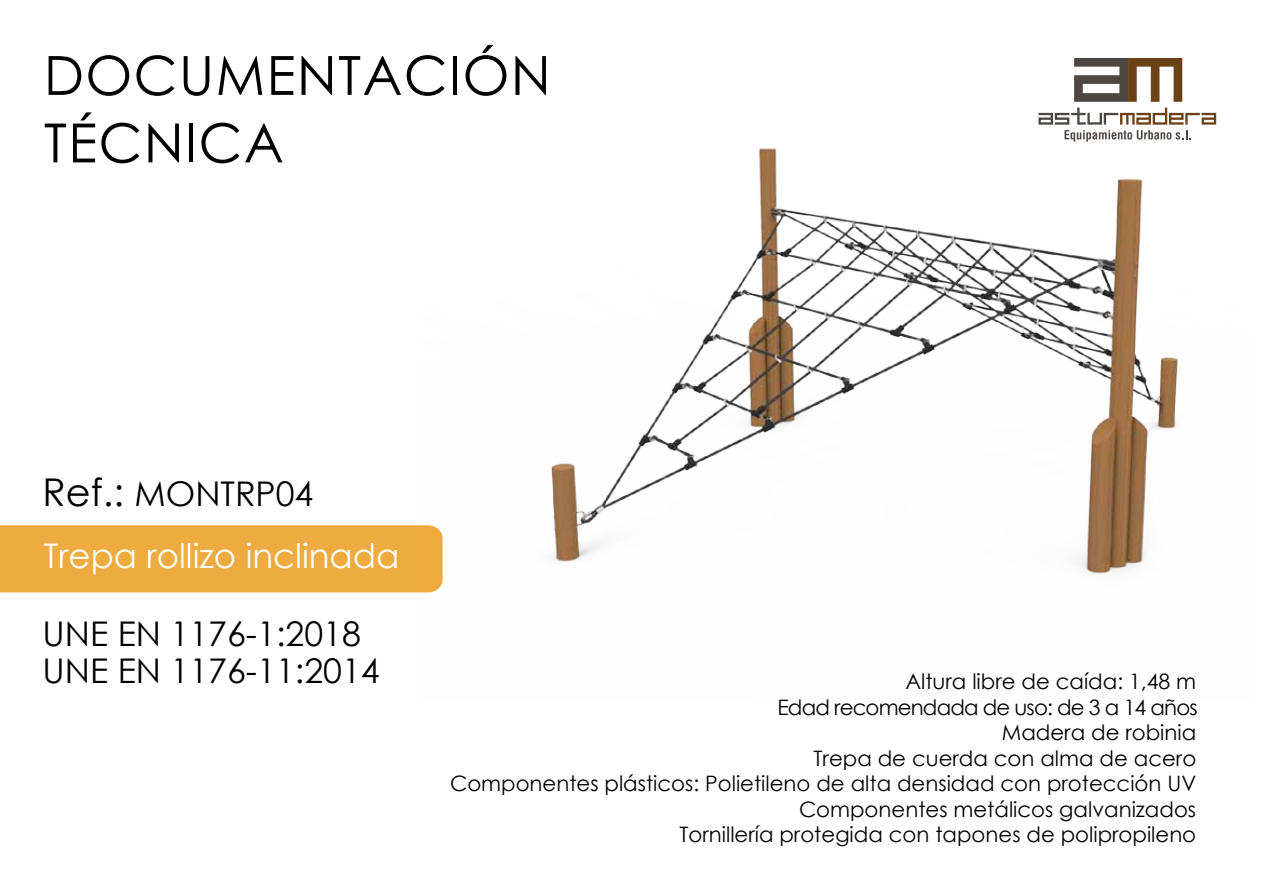
<style>
.page{position:relative;width:1263px;height:893px;background:#fff}
.page>*{position:absolute;margin:0;border:0;box-sizing:border-box;transform-origin:0 0}
.t1{font:54px/67.5px "Century Gothic";letter-spacing:.025em;color:#000}
.t2{font:34.05px "Century Gothic";color:#000}
.t3{font:34.05px "Century Gothic";color:#fff}
.t4{font:21.3px/25.5px "Century Gothic";color:#010003;text-align:right}
.s1{font-size:38.25px}
</style>
<div class="page">
<svg style="left:1074px;top:58px;width:108px;height:35px"></svg>
<img style="left:417px;top:93px;width:800px;height:500px">
<div style="left:0;top:525px;width:443px;height:67px;background:#eeab3f"></div>
<h1 class="t1" style="left:44px;top:41px;width:508px">DOCUMENTACIÓN<br>TÉCNICA</h1>
<h2 class="t2" style="left:43px;top:469px;width:272px"><span class="s1">Ref.:</span> MONTRP04</h2>
<h2 class="t3" style="left:44px;top:532px;width:357px">Trepa rollizo inclinada</h2>
<h2 class="t2" style="left:43px;top:610px;width:320px">UNE EN 1176-1:2018</h2>
<h2 class="t2" style="left:43px;top:647px;width:339px">UNE EN 1176-11:2014</h2>
<p class="t4" style="left:777px;top:668px;width:422px">Altura libre de caída: 1,48 m<br>Edad recomendada de uso: de 3 a 14 años<br>Madera de robinia</p>
<p class="t4" style="left:450px;top:770px;width:748px">Componentes plásticos: Polietileno de alta densidad con protección UV<br>Componentes metálicos galvanizados<br>Tornillería protegida con tapones de polipropileno</p>
<p class="t4" style="left:813px;top:745px;width:384px">Trepa de cuerda con alma de acero</p>
</div>
